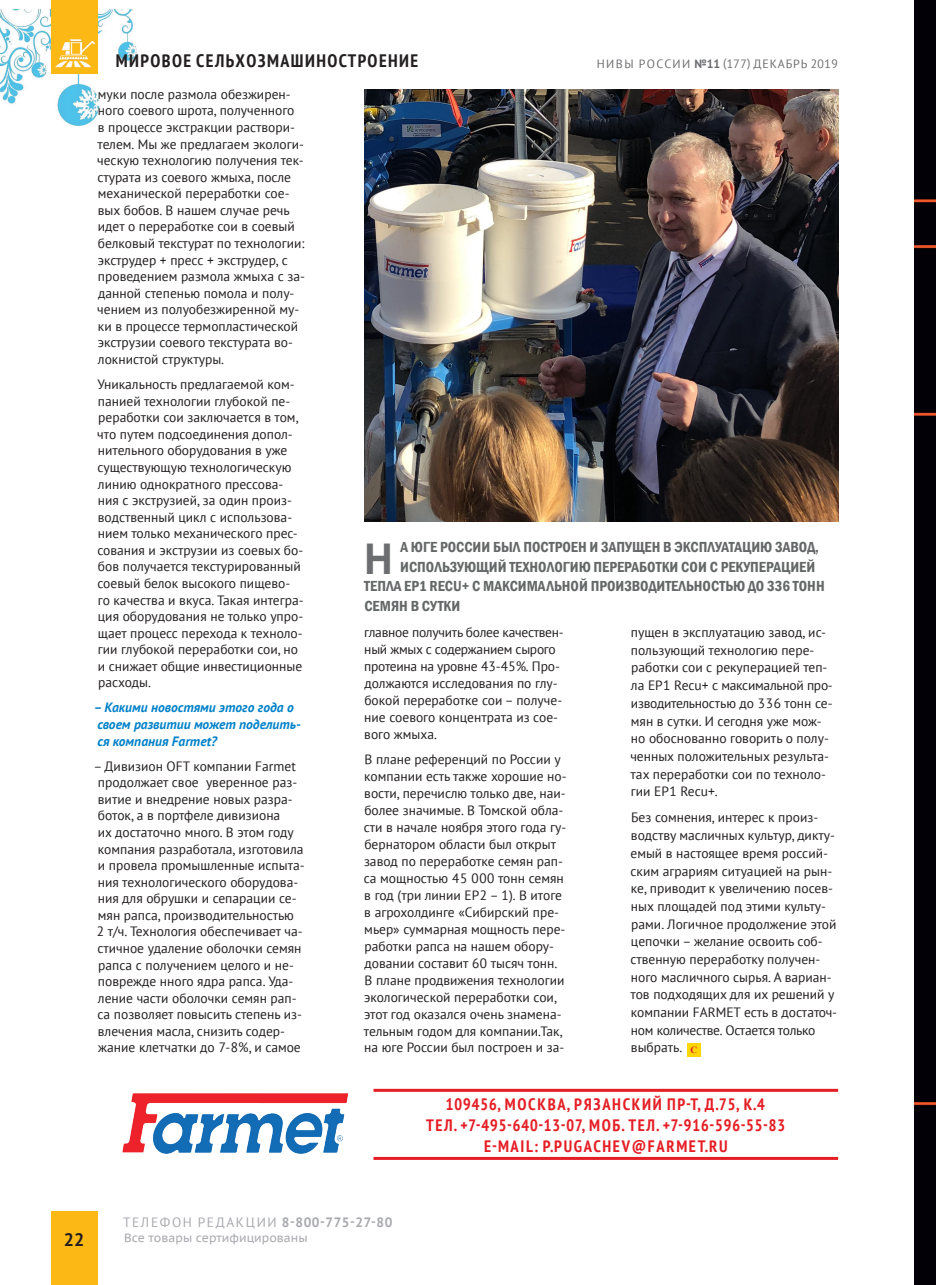
<style>
.page{position:relative;width:936px;height:1285px;background:#fff}
.page>*{position:absolute;margin:0;border:0;box-sizing:border-box;transform-origin:0 0}
.ОСНОВНОЙ_ТЕКСТ{font:700 43.2px "PT Sans";color:#6c6d70}
.ОСНОВНОЙ_ТЕКСТ-2{font:700 condensed 18px "PT Sans";letter-spacing:.08em;color:#231f20}
.t1{font:700 18px "PT Sans";color:#231f20}
.ЗАГОЛОВОК_В_ТЕКСТЕ{font:700 condensed 16.5px "PT Sans";letter-spacing:.1em;color:#e51e25}
.ЗАГОЛОВОК_В_ТЕКСТЕ-2{font:700 condensed 16.5px "PT Sans";letter-spacing:.02em;color:#e51e25}
.Основной_текст{font:600 condensed 15px "Franklin Gothic";color:#656868}
.ОСНОВНОЙ_ПЕРЕНОСЫ{font:13.5px/16.5px "PT Sans";color:#231f20}
.ОСНОВНОЙ_ПЕРЕНОСЫ-2{font:13.5px/17px "PT Sans";letter-spacing:-.02em;color:#231f20}
.ОСНОВНОЙ_ПЕРЕНОСЫ-3{font:italic 700 13.5px/16.5px "PT Sans";color:#0081c8}
.t2{font:13.5px "PT Sans";letter-spacing:.12em;color:#a8a9ad}
.t3{font:12px "PT Sans";letter-spacing:.07em;color:#6c6d70}
.t4{font:12px "PT Sans Caption";color:#a8a9ad}
.ПОДПИСЬ_ФОТО{font:700 9.45px "Times New Roman";color:#e51e25}
.s1{font-weight:700}
</style>
<div class="page">
<div style="left:51px;top:1210px;width:47px;height:74px;background:#fcb814"></div>
<img style="left:0;top:9px;width:137px;height:117px">
<div style="left:51px;top:0;width:47px;height:74px;background:#fcb814"></div>
<img style="left:122px;top:1093px;width:227px;height:61px">
<hr style="left:373px;top:1088px;width:465px;height:3px;background:#e51e25">
<hr style="left:373px;top:1156px;width:465px;height:3px;background:#e51e25">
<img style="left:364px;top:89px;width:474px;height:432px">
<img style="left:55px;top:39px;width:40px;height:28px">
<div style="left:687px;top:1043px;width:14px;height:13px;background:#fed702"></div>
<div style="left:914px;top:0;width:21px;height:1284px;background:#020006"></div>
<p class="ОСНОВНОЙ_ТЕКСТ-2" style="left:116px;top:49px;width:304px">МИРОВОЕ СЕЛЬХОЗМАШИНОСТРОЕНИЕ</p>
<p class="t3" style="left:596px;top:56px;width:243px">НИВЫ РОССИИ <span class="s1">№11</span> (177) ДЕКАБРЬ 2019</p>
<p class="ОСНОВНОЙ_ПЕРЕНОСЫ" style="left:97px;top:85px;width:209px">муки после размола обезжирен&shy;ного соевого шрота, полученного<br>в процессе экстракции раствори&shy;телем. Мы же предлагаем экологи&shy;ческую технологию получения тек&shy;стурата из соевого жмыха, после механической переработки сое&shy;вых бобов. В нашем случае речь идет о переработке сои в соевый белковый текстурат по технологии: экструдер + пресс + экструдер, с проведением размола жмыха с за&shy;данной степенью помола и полу&shy;чением из полуобезжиренной му&shy;ки в процессе термопластической экструзии соевого текстурата во&shy;локнистой структуры.</p>
<p class="ОСНОВНОЙ_ПЕРЕНОСЫ" style="left:97px;top:375px;width:208px">Уникальность предлагаемой ком&shy;панией технологии глубокой пе&shy;реработки сои заключается в том, что путем подсоединения допол&shy;нительного оборудования в уже существующую технологическую линию однократного прессова&shy;ния с экструзией, за один произ&shy;водственный цикл с использова&shy;нием только механического прес&shy;сования и экструзии из соевых бо&shy;бов получается текстурированный соевый белок высокого пищево&shy;го качества и вкуса. Такая интегра&shy;ция оборудования не только упро&shy;щает процесс перехода к техноло&shy;гии глубокой переработки сои, но и снижает общие инвестиционные расходы.</p>
<p class="ОСНОВНОЙ_ПЕРЕНОСЫ-3" style="left:94px;top:699px;width:208px">– Какими новостями этого года о своем развитии может поделить&shy;ся компания Farmet?</p>
<p class="ОСНОВНОЙ_ПЕРЕНОСЫ" style="left:93px;top:757px;width:212px">– Дивизион OFT компании Farmet продолжает свое уверенное раз&shy;витие и внедрение новых разра&shy;боток, а в портфеле дивизиона<br>их достаточно много. В этом году компания разработала, изготовила и провела промышленные испыта&shy;ния технологического оборудова&shy;ния для обрушки и сепарации се&shy;мян рапса, производительностью<br>2 т/ч. Технология обеспечивает ча&shy;стичное удаление оболочки семян рапса с получением целого и не&shy;поврежде нного ядра рапса. Уда&shy;ление части оболочки семян рап&shy;са позволяет повысить степень из&shy;влечения масла, снизить содер&shy;жание клетчатки до 7-8%, и самое</p>
<p class="Основной_текст" style="left:400px;top:537px;width:420px">А ЮГЕ РОССИИ БЫЛ ПОСТРОЕН И ЗАПУЩЕН В ЭКСПЛУАТАЦИЮ ЗАВОД,</p>
<p class="Основной_текст" style="left:400px;top:556px;width:416px">ИСПОЛЬЗУЮЩИЙ ТЕХНОЛОГИЮ ПЕРЕРАБОТКИ СОИ С РЕКУПЕРАЦИЕЙ</p>
<p class="Основной_текст" style="left:364px;top:576px;width:462px">ТЕПЛА EP1 RECU+ С МАКСИМАЛЬНОЙ ПРОИЗВОДИТЕЛЬНОСТЬЮ ДО 336 ТОНН</p>
<p class="Основной_текст" style="left:364px;top:595px;width:97px">СЕМЯН В СУТКИ</p>
<p class="ОСНОВНОЙ_ТЕКСТ" style="left:364px;top:530px;width:30px">Н</p>
<p class="ОСНОВНОЙ_ПЕРЕНОСЫ-2" style="left:364px;top:623px;width:201px">главное получить более качествен&shy;ный жмых с содержанием сырого протеина на уровне 43-45%. Про&shy;должаются исследования по глу&shy;бокой переработке сои – получе&shy;ние соевого концентрата из сое&shy;вого жмыха.</p>
<p class="ОСНОВНОЙ_ПЕРЕНОСЫ" style="left:364px;top:750px;width:204px;line-height:17px">В плане референций по России у компании есть также хорошие но&shy;вости, перечислю только две, наи&shy;более значимые. В Томской обла&shy;сти в начале ноября этого года гу&shy;бернатором области был открыт завод по переработке семян рап&shy;са мощностью 45 000 тонн семян в год (три линии ЕР2 – 1). В итоге в агрохолдинге «Сибирский пре&shy;мьер» суммарная мощность пере&shy;работки рапса на нашем обору&shy;довании составит 60 тысяч тонн.<br>В плане продвижения технологии экологической переработки сои, этот год оказался очень знамена&shy;тельным годом для компании.Так, на юге России был построен и за-</p>
<p class="ОСНОВНОЙ_ПЕРЕНОСЫ" style="left:630px;top:623px;width:204px;line-height:17.7px">пущен в эксплуатацию завод, ис&shy;пользующий технологию пере&shy;работки сои с рекуперацией теп&shy;ла EP1 Recu+ с максимальной про&shy;изводительностью до 336 тонн се&shy;мян в сутки. И сегодня уже мож&shy;но обоснованно говорить о полу&shy;ченных положительных результа&shy;тах переработки сои по техноло&shy;гии EP1 Recu+.</p>
<p class="ОСНОВНОЙ_ПЕРЕНОСЫ" style="left:630px;top:808px;width:208px;line-height:17.7px">Без сомнения, интерес к произ&shy;водству масличных культур, дикту&shy;емый в настоящее время россий&shy;ским аграриям ситуацией на рын&shy;ке, приводит к увеличению посев&shy;ных площадей под этими культу&shy;рами. Логичное продолжение этой цепочки – желание освоить соб&shy;ственную переработку получен&shy;ного масличного сырья. А вариан&shy;тов подходящих для их решений у компании FARMET есть в достаточ&shy;ном количестве. Остается только выбрать.</p>
<p class="ПОДПИСЬ_ФОТО" style="left:690px;top:1042px;width:8px">С</p>
<p class="ЗАГОЛОВОК_В_ТЕКСТЕ" style="left:445px;top:1092px;width:321px">109456, МОСКВА, РЯЗАНСКИЙ ПР-Т, Д.75, К.4</p>
<p class="ЗАГОЛОВОК_В_ТЕКСТЕ-2" style="left:426px;top:1114px;width:361px">ТЕЛ. +7-495-640-13-07, МОБ. ТЕЛ. +7-916-596-55-83</p>
<p class="ЗАГОЛОВОК_В_ТЕКСТЕ" style="left:484px;top:1135px;width:245px">E-MAIL: P.PUGACHEV@FARMET.RU</p>
<p class="t2" style="left:123px;top:1213px;width:271px">ТЕЛЕФОН РЕДАКЦИИ <span class="s1">8-800-775-27-80</span></p>
<h2 class="t1" style="left:64px;top:1227px;width:22px">22</h2>
<p class="t4" style="left:124px;top:1229px;width:185px">Все товары сертифицированы</p>
</div>
